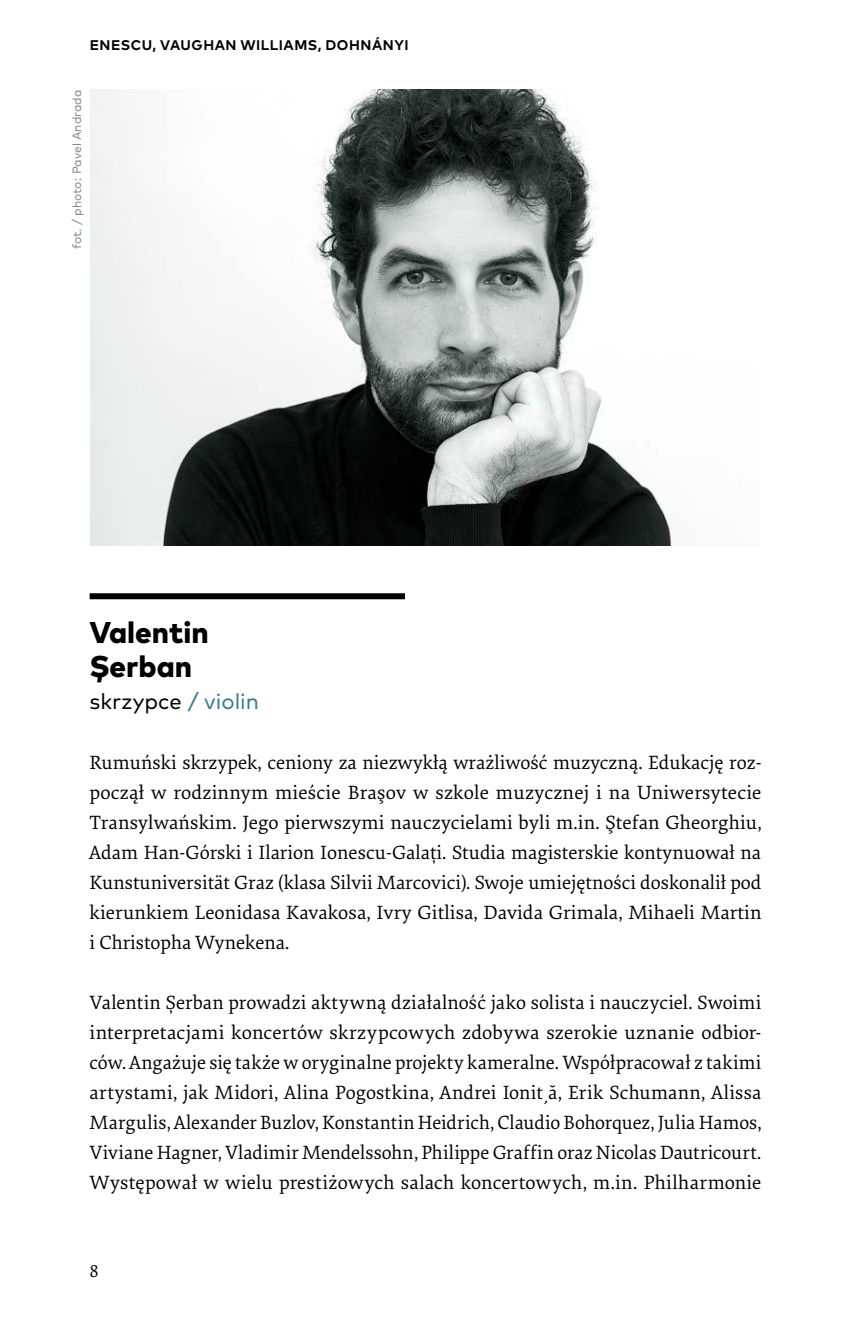
<style>
.page{position:relative;width:851px;height:1333px;background:#fff}
.page>*{position:absolute;margin:0;border:0;box-sizing:border-box;transform-origin:0 0}
.t1{font:800 30px/34px "Mark OT";color:#000}
.t2{font:22px "Mark Pro";color:#000}
.t3{font:20px/30px "Elena Basic";letter-spacing:.005em;color:#000;text-align:justify}
.t4{font:18px "Elena Basic";color:#000}
.t5{font:700 14px "Mark OT";letter-spacing:.035em;color:#000}
.t6{font:12px "Mark Pro";color:#878787}
.s1{color:#327e89}
</style>
<div class="page">
<div style="left:90px;top:593px;width:315px;height:6px;background:#000"></div>
<img style="left:90px;top:90px;width:584px;height:456px">
<p class="t5" style="left:90px;top:36px;width:320px">ENESCU, VAUGHAN WILLIAMS, DOHNÁNYI</p>
<p class="t6" style="left:68px;top:249px;width:161px;rotate:-90deg">fot. / photo: Pavel Andrada</p>
<h1 class="t1" style="left:90px;top:615px;width:121px">Valentin<br>Șerban</h1>
<p class="t2" style="left:90px;top:685px;width:171px">skrzypce <span class="s1">/ violin</span></p>
<p class="t3" style="left:90px;top:746px;width:673px">Rumuński skrzypek, ceniony za niezwykłą wrażliwość muzyczną. Edukację roz - począł w rodzinnym mieście Braşov w szkole muzycznej i na Uniwersytecie Transylwańskim. Jego pierwszymi nauczycielami byli m.in. Ştefan Gheorghiu, Adam Han-Górski i Ilarion Ionescu-Galaţi. Studia magisterskie kontynuował na Kunstuniversität Graz (klasa Silvii Marcovici). Swoje umiejętności doskonalił pod kierunkiem Leonidasa Kavakosa, Ivry Gitlisa, Davida Grimala, Mihaeli Martin i Christopha Wynekena.</p>
<p class="t3" style="left:90px;top:986px;width:673px">Valentin Șerban prowadzi aktywną działalność jako solista i nauczyciel. Swoimi interpretacjami koncertów skrzypcowych zdobywa szerokie uznanie odbior&shy;ców. Angażuje się także w oryginalne projekty kameralne. Współpracował z takimi artystami, jak Midori, Alina Pogostkina, Andrei Ionit ă, Erik Schumann, Alissa</p>
<p class="t3" style="left:543px;top:1092px;width:7px">´</p>
<p class="t3" style="left:90px;top:1106px;width:673px">Margulis, Alexander Buzlov, Konstantin Heidrich, Claudio Bohorquez, Julia Hamos, Viviane Hagner, Vladimir Mendelssohn, Philippe Graffin oraz Nicolas Dautricourt.<br>Występował w wielu prestiżowych salach koncertowych, m.in. Philharmonie</p>
<p class="t4" style="left:90px;top:1258px;width:11px">8</p>
</div>
